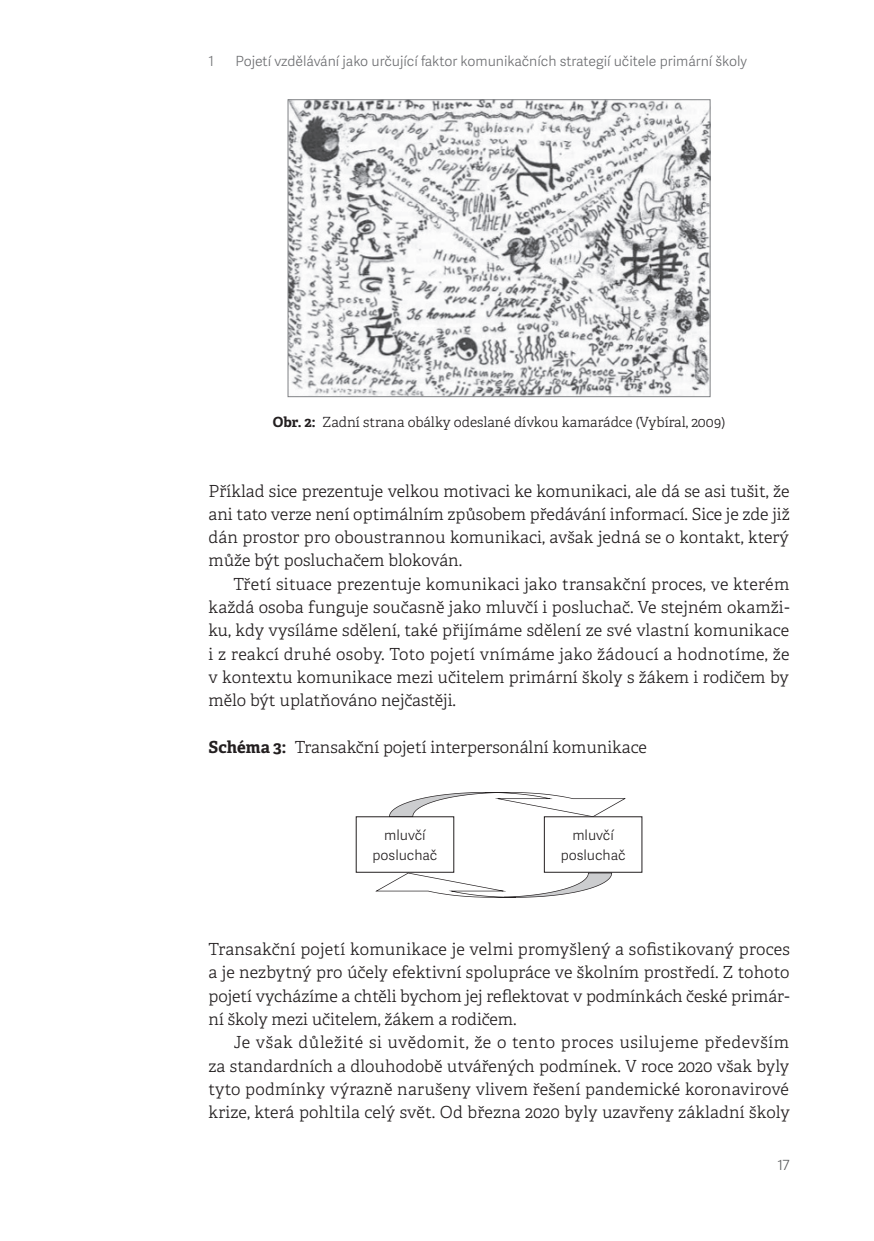
<style>
.page{position:relative;width:874px;height:1241px;background:#fff}
.page>*{position:absolute;margin:0;border:0;box-sizing:border-box;transform-origin:0 0}
.text1{font:300 16.62px/23.3px "Adelle";color:#231f20;text-align:justify}
.text0{font:300 16.62px/23.3px "Adelle";color:#231f20;text-align:justify}
.t1{font:14px "Adelle Sans Lt";color:#6c6d70}
.popiska{font:300 14px "Adelle";color:#231f20}
.t2{font:14px/19.6px "Adelle Sans Lt";color:#231f20;text-align:center}
.t3{font:14px "Adelle Sans Lt";color:#57585a}
.s1{font-weight:700}
</style>
<div class="page">
<img style="left:289px;top:101px;width:419px;height:294px">
<div style="left:287px;top:99px;width:423px;height:298px;border:1px solid #808285"></div>
<svg style="left:389px;top:792px;width:236px;height:24px"></svg>
<svg style="left:368px;top:871px;width:64px;height:2px"></svg>
<svg style="left:543px;top:867px;width:86px;height:10px"></svg>
<svg style="left:375px;top:872px;width:236px;height:25px"></svg>
<p class="t1" style="left:208px;top:51px;width:7px">1</p>
<p class="t1" style="left:235px;top:51px;width:513px">Pojetí vzdělávání jako určující faktor komunikačních strategií učitele primární školy</p>
<p class="popiska" style="left:273px;top:413px;width:453px"><span class="s1">Obr. 2:</span> Zadní strana obálky odeslané dívkou kamarádce (Vybíral, 2009)</p>
<p class="text0" style="left:208px;top:479px;width:582px">Příklad sice prezentuje velkou motivaci ke komunikaci, ale dá se asi tušit, že ani tato verze není optimálním způsobem předávání informací. Sice je zde již dán prostor pro oboustrannou komunikaci, avšak jedná se o kontakt, který může být posluchačem blokován.</p>
<p class="text1" style="left:208px;top:572px;width:582px;text-indent:25px">Třetí situace prezentuje komunikaci jako transakční proces, ve kterém každá osoba funguje současně jako mluvčí i posluchač. Ve stejném okamži&shy;ku, kdy vysíláme sdělení, také přijímáme sdělení ze své vlastní komunikace i z reakcí druhé osoby. Toto pojetí vnímáme jako žádoucí a hodnotíme, že v kontextu komunikace mezi učitelem primární školy s žákem i rodičem by mělo být uplatňováno nejčastěji.</p>
<p class="text0" style="left:208px;top:735px;width:439px"><span class="s1">Schéma 3:</span> Transakční pojetí interpersonální komunikace</p>
<p class="t2" style="left:372px;top:824px;width:66px">mluvčí posluchač</p>
<p class="t2" style="left:560px;top:824px;width:66px">mluvčí posluchač</p>
<p class="text0" style="left:208px;top:937px;width:582px">Transakční pojetí komunikace je velmi promyšlený a sofistikovaný proces a je nezbytný pro účely efektivní spolupráce ve školním prostředí. Z tohoto pojetí vycházíme a chtěli bychom jej reflektovat v podmínkách české primár&shy;ní školy mezi učitelem, žákem a rodičem.</p>
<p class="text1" style="left:208px;top:1030px;width:582px;text-indent:25px">Je však důležité si uvědomit, že o tento proces usilujeme především za standardních a dlouhodobě utvářených podmínek. V roce 2020 však byly tyto podmínky výrazně narušeny vlivem řešení pandemické koronavirové krize, která pohltila celý svět. Od března 2020 byly uzavřeny základní školy</p>
<p class="t3" style="left:777px;top:1155px;width:13px">17</p>
</div>
